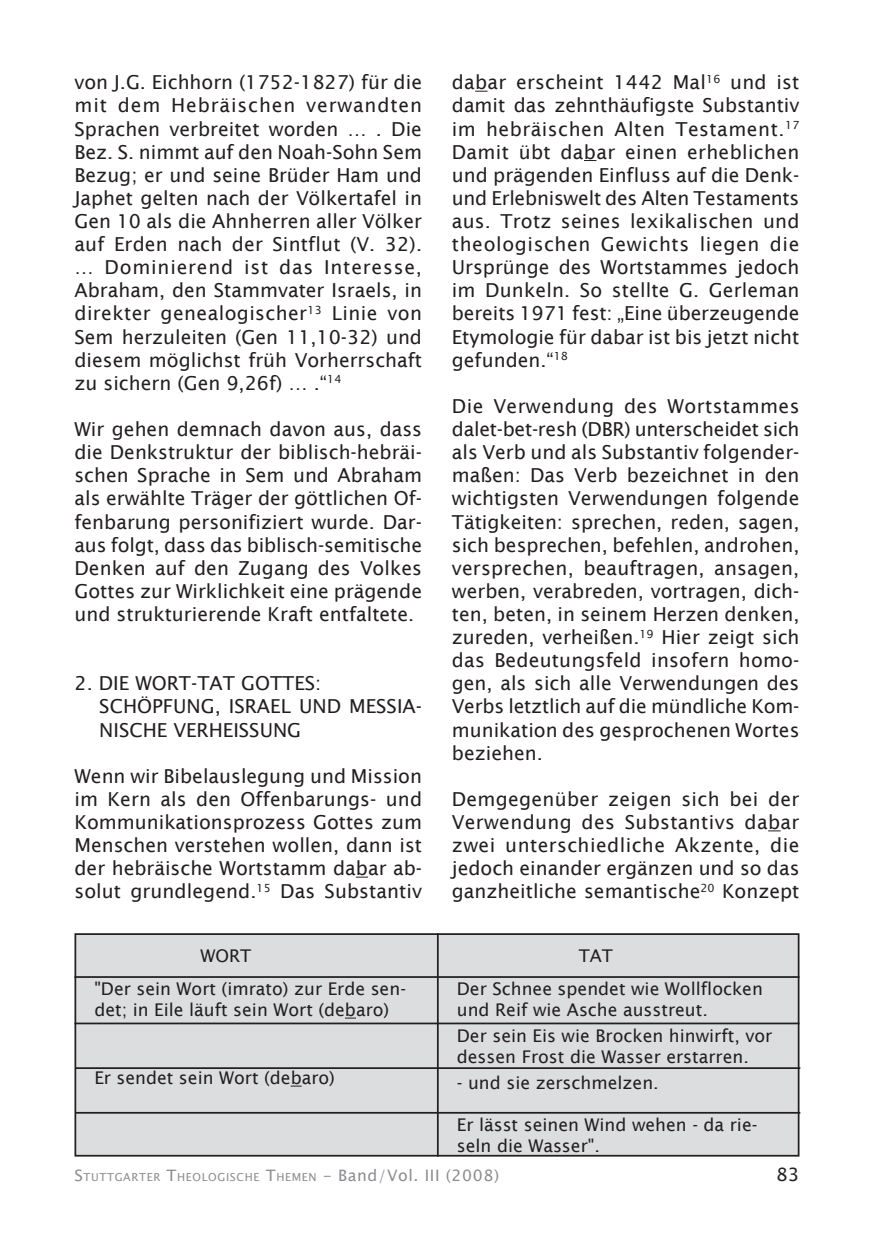
<style>
.page{position:relative;width:874px;height:1241px;background:#fff}
.page>*{position:absolute;margin:0;border:0;box-sizing:border-box;transform-origin:0 0}
.t1{font:19.25px/23.1px "Lucida Sans";color:#231f20;text-align:justify}
.t2{font:18.38px "Lucida Sans Unicode";color:#231f20}
.t3{font:17.5px/21px "Lucida Sans";color:#231f20}
.t4{font:11.03px "Lucida Sans Unicode";letter-spacing:.055em;color:#8a8c8f}
.s1{font-size:15.75px}
</style>
<div class="page">
<div style="left:75px;top:933px;width:723px;height:222px;background:#dcdddf"></div>
<div style="left:74px;top:933px;width:725px;height:223px;border:2px solid #231f20"></div>
<svg style="left:356px;top:876px;width:12px;height:1px"></svg>
<svg style="left:475px;top:91px;width:12px;height:1px"></svg>
<svg style="left:584px;top:160px;width:12px;height:1px"></svg>
<svg style="left:768px;top:830px;width:12px;height:1px"></svg>
<hr style="left:74px;top:975px;width:725px;height:2px;background:#231f20">
<hr style="left:74px;top:1022px;width:725px;height:2px;background:#231f20">
<hr style="left:75px;top:1067px;width:724px;height:1px;background:#231f20">
<hr style="left:75px;top:1111px;width:724px;height:2px;background:#231f20">
<hr style="left:436px;top:933px;width:2px;height:223px;background:#231f20">
<p class="t1" style="left:74px;top:71px;width:349px">von J.G. Eichhorn (1752-1827) für die mit dem Hebräischen verwandten Sprachen verbreitet worden … . Die Bez. S. nimmt auf den Noah-Sohn Sem Bezug; er und seine Brüder Ham und Japhet gelten nach der Völkertafel in Gen 10 als die Ahnherren aller Völker auf Erden nach der Sintflut (V. 32). … Dominierend ist das Interesse, Abraham, den Stammvater Israels, in direkter genealogischer<sup>13</sup> Linie von Sem herzuleiten (Gen 11,10-32) und diesem möglichst früh Vorherrschaft zu sichern (Gen 9,26f) … .“<sup>14</sup></p>
<p class="t1" style="left:74px;top:417px;width:349px">Wir gehen demnach davon aus, dass die Denkstruktur der biblisch-hebräi&shy;schen Sprache in Sem und Abraham als erwählte Träger der göttlichen Of&shy;fenbarung personifiziert wurde. Dar&shy;aus folgt, dass das biblisch-semitische Denken auf den Zugang des Volkes Gottes zur Wirklichkeit eine prägende und strukturierende Kraft entfaltete.</p>
<p class="t1" style="left:74px;top:671px;width:248px">2. DIE WORT-TAT GOTTES:</p>
<p class="t1" style="left:99px;top:695px;width:324px">SCHÖPFUNG, ISRAEL UND MESSIA-<br>NISCHE VERHEISSUNG</p>
<p class="t1" style="left:74px;top:764px;width:349px">Wenn wir Bibelauslegung und Mission im Kern als den Offenbarungs- und Kommunikationsprozess Gottes zum Menschen verstehen wollen, dann ist der hebräische Wortstamm dabar ab&shy;solut grundlegend.<sup>15</sup> Das Substantiv</p>
<p class="t3" style="left:200px;top:945px;width:52px">WORT</p>
<p class="t3" style="left:94px;top:978px;width:313px">"Der sein Wort (imrato) zur Erde sen&shy;det; in Eile läuft sein Wort (debaro)</p>
<p class="t3" style="left:94px;top:1067px;width:242px">Er sendet sein Wort (debaro)</p>
<p class="t1" style="left:451px;top:71px;width:349px">dabar erscheint 1442 Mal<sup>16</sup> und ist damit das zehnthäufigste Substantiv im hebräischen Alten Testament.<sup>17<br></sup>Damit übt dabar einen erheblichen und prägenden Einfluss auf die Denk&shy;und Erlebniswelt des Alten Testaments aus. Trotz seines lexikalischen und theologischen Gewichts liegen die Ursprünge des Wortstammes jedoch im Dunkeln. So stellte G. Gerleman bereits 1971 fest: „Eine überzeugende Etymologie für dabar ist bis jetzt nicht gefunden.“<sup>18</sup></p>
<p class="t1" style="left:451px;top:394px;width:349px">Die Verwendung des Wortstammes dalet-bet-resh (DBR) unterscheidet sich als Verb und als Substantiv folgender&shy;maßen: Das Verb bezeichnet in den wichtigsten Verwendungen folgende Tätigkeiten: sprechen, reden, sagen, sich besprechen, befehlen, androhen, versprechen, beauftragen, ansagen, werben, verabreden, vortragen, dich&shy;ten, beten, in seinem Herzen denken, zureden, verheißen.<sup>19</sup> Hier zeigt sich das Bedeutungsfeld insofern homo&shy;gen, als sich alle Verwendungen des Verbs letztlich auf die mündliche Kom&shy;munikation des gesprochenen Wortes beziehen.</p>
<p class="t1" style="left:451px;top:787px;width:349px">Demgegenüber zeigen sich bei der Verwendung des Substantivs dabar zwei unterschiedliche Akzente, die jedoch einander ergänzen und so das ganzheitliche semantische<sup>20</sup> Konzept</p>
<p class="t3" style="left:578px;top:945px;width:36px">TAT</p>
<p class="t3" style="left:456px;top:978px;width:307px">Der Schnee spendet wie Wollflocken und Reif wie Asche ausstreut.</p>
<p class="t3" style="left:456px;top:1025px;width:317px">Der sein Eis wie Brocken hinwirft, vor dessen Frost die Wasser erstarren.</p>
<p class="t3" style="left:456px;top:1072px;width:203px">- und sie zerschmelzen.</p>
<p class="t3" style="left:456px;top:1114px;width:302px">Er lässt seinen Wind wehen - da rie&shy;seln die Wasser".</p>
<p class="t4" style="left:74px;top:1168px;width:426px"><span class="s1">S</span>TUTTGARTER <span class="s1">T</span>HEOLOGISCHE <span class="s1">T</span>HEMEN <span class="s1">- Band/Vol. III (2008)</span></p>
<p class="t2" style="left:775px;top:1159px;width:25px">83</p>
</div>
